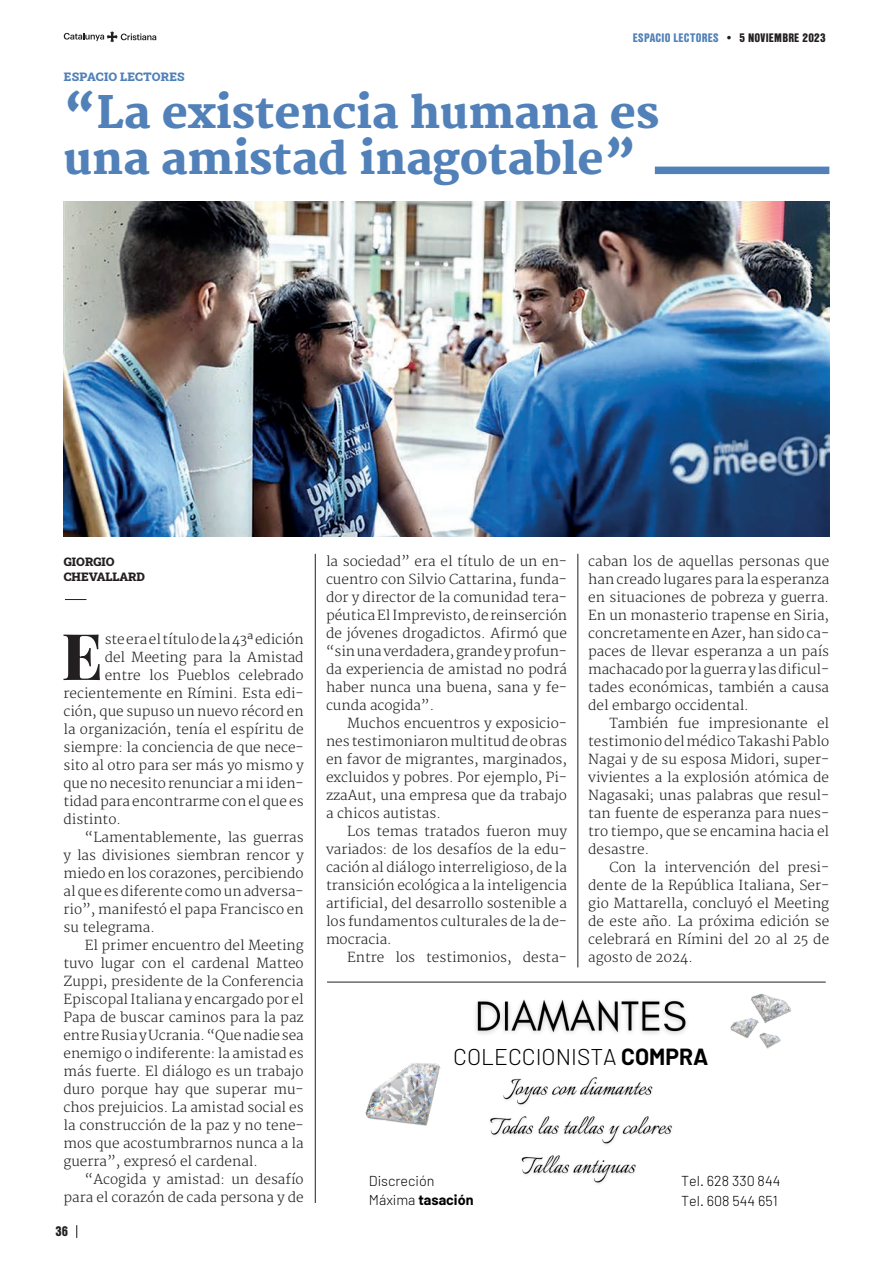
<style>
.page{position:relative;width:893px;height:1263px;background:#fff}
.page>*{position:absolute;margin:0;border:0;box-sizing:border-box;transform-origin:0 0}
.t1{font:800 64.35px "Playfair Display";color:#231f20}
.TITOLS_CULTURA{font:800 43.5px/46.5px "Merriweather";color:#5181b8}
.t2{font:300 22.8px "Barlow";color:#000}
.t3{font:300 14.4px/19px "Barlow";color:#000}
.TEXTO_PPAL_ESP{font:300 13.5px/18px "Merriweather";color:#231f20;text-align:justify}
.t4{font:900 13.5px "Nimbus San Con LOT";color:#231f20}
.t5{font:900 12px "Nimbus San Con LOT";letter-spacing:.02em;color:#5181b8}
.NOM_REDACTORS{font:12px "Roboto Slab";color:#231f20}
.t6{font:12px "Roboto Slab";letter-spacing:.02em;color:#5181b8}
.s1{color:#231f20}
.s2{font-weight:700}
</style>
<div class="page">
<svg style="left:76px;top:1225px;width:1px;height:13px"></svg>
<img style="left:64px;top:201px;width:765px;height:335px">
<div style="left:655px;top:167px;width:174px;height:7px;background:#5181b8"></div>
<hr style="left:315px;top:554px;width:1px;height:649px;background:#231f20">
<hr style="left:578px;top:554px;width:1px;height:413px;background:#231f20">
<img style="left:365px;top:1063px;width:76px;height:63px">
<img style="left:476px;top:999px;width:211px;height:35px">
<img style="left:490px;top:1077px;width:182px;height:107px">
<img style="left:751px;top:994px;width:40px;height:29px">
<img style="left:730px;top:1016px;width:32px;height:23px">
<img style="left:757px;top:1032px;width:24px;height:17px">
<hr style="left:327px;top:982px;width:499px;height:1px;background:#231f20">
<svg style="left:65px;top:599px;width:21px;height:1px"></svg>
<svg style="left:64px;top:31px;width:92px;height:11px"></svg>
<p class="t6" style="left:64px;top:68px;width:122px">ESPACIO LECTORES</p>
<p class="t5" style="left:633px;top:28px;width:194px">ESPACIO LECTORES <span class="s1">• 5 NOVIEMBRE 2023</span></p>
<p class="TITOLS_CULTURA" style="left:64px;top:91px;width:597px">“La existencia humana es una amistad inagotable”</p>
<p class="NOM_REDACTORS" style="left:64px;top:554px;width:52px">GIORGIO</p>
<p class="NOM_REDACTORS" style="left:64px;top:569px;width:83px">CHEVALLARD</p>
<p class="t1" style="left:61px;top:605px;width:43px">E</p>
<p class="TEXTO_PPAL_ESP" style="left:105px;top:631px;width:200px">ste era el título de la 43ª edición</p>
<p class="TEXTO_PPAL_ESP" style="left:105px;top:649px;width:200px">del Meeting para la Amistad</p>
<p class="TEXTO_PPAL_ESP" style="left:105px;top:667px;width:200px">entre los Pueblos celebrado</p>
<p class="TEXTO_PPAL_ESP" style="left:63px;top:685px;width:242px">recientemente en Rímini. Esta edi-</p>
<p class="TEXTO_PPAL_ESP" style="left:63px;top:703px;width:242px">ción, que supuso un nuevo récord en</p>
<p class="TEXTO_PPAL_ESP" style="left:63px;top:721px;width:242px">la organización, tenía el espíritu de</p>
<p class="TEXTO_PPAL_ESP" style="left:63px;top:739px;width:242px">siempre: la conciencia de que nece-</p>
<p class="TEXTO_PPAL_ESP" style="left:63px;top:757px;width:242px">sito al otro para ser más yo mismo y</p>
<p class="TEXTO_PPAL_ESP" style="left:63px;top:775px;width:242px">que no necesito renunciar a mi iden-</p>
<p class="TEXTO_PPAL_ESP" style="left:63px;top:793px;width:242px">tidad para encontrarme con el que es</p>
<p class="TEXTO_PPAL_ESP" style="left:63px;top:811px;width:59px">distinto.</p>
<p class="TEXTO_PPAL_ESP" style="left:63px;top:829px;width:242px;text-indent:21px">“Lamentablemente, las guerras y las divisiones siembran rencor y miedo en los corazones, percibiendo al que es diferente como un adversa&shy;rio”, manifestó el papa Francisco en su telegrama.</p>
<p class="TEXTO_PPAL_ESP" style="left:63px;top:937px;width:242px;text-indent:21px">El primer encuentro del Meeting tuvo lugar con el cardenal Matteo Zuppi, presidente de la Conferencia Episcopal Italiana y encargado por el Papa de buscar caminos para la paz entre Rusia y Ucrania. “Que nadie sea enemigo o indiferente: la amistad es más fuerte. El diálogo es un trabajo duro porque hay que superar mu&shy;chos prejuicios. La amistad social es la construcción de la paz y no tene&shy;mos que acostumbrarnos nunca a la guerra”, expresó el cardenal.</p>
<p class="TEXTO_PPAL_ESP" style="left:63px;top:1171px;width:242px;text-align:right">“Acogida y amistad: un desafío para el corazón de cada persona y de</p>
<p class="t4" style="left:55px;top:1221px;width:14px">36</p>
<p class="TEXTO_PPAL_ESP" style="left:326px;top:553px;width:242px">la sociedad” era el título de un en&shy;cuentro con Silvio Cattarina, funda&shy;dor y director de la comunidad tera&shy;péutica El Imprevisto, de reinserción de jóvenes drogadictos. Afirmó que “sin una verdadera, grande y profun&shy;da experiencia de amistad no podrá haber nunca una buena, sana y fe&shy;cunda acogida”.</p>
<p class="TEXTO_PPAL_ESP" style="left:326px;top:715px;width:242px;text-indent:21px">Muchos encuentros y exposicio&shy;nes testimoniaron multitud de obras en favor de migrantes, marginados, excluidos y pobres. Por ejemplo, Pi&shy;zzaAut, una empresa que da trabajo a chicos autistas.</p>
<p class="TEXTO_PPAL_ESP" style="left:326px;top:823px;width:242px;text-indent:21px">Los temas tratados fueron muy variados: de los desafíos de la edu&shy;cación al diálogo interreligioso, de la transición ecológica a la inteligencia artificial, del desarrollo sostenible a los fundamentos culturales de la de&shy;mocracia.</p>
<p class="TEXTO_PPAL_ESP" style="left:347px;top:949px;width:221px">Entre los testimonios, desta-</p>
<p class="TEXTO_PPAL_ESP" style="left:588px;top:553px;width:242px">caban los de aquellas personas que han creado lugares para la esperanza en situaciones de pobreza y guerra.<br>En un monasterio trapense en Siria, concretamente en Azer, han sido ca&shy;paces de llevar esperanza a un país machacado por la guerra y las dificul&shy;tades económicas, también a causa del embargo occidental.</p>
<p class="TEXTO_PPAL_ESP" style="left:588px;top:715px;width:242px;text-indent:21px">También fue impresionante el testimonio del médico Takashi Pablo Nagai y de su esposa Midori, super&shy;vivientes a la explosión atómica de Nagasaki; unas palabras que resul&shy;tan fuente de esperanza para nues&shy;tro tiempo, que se encamina hacia el desastre.</p>
<p class="TEXTO_PPAL_ESP" style="left:588px;top:859px;width:242px;text-indent:21px">Con la intervención del presi&shy;dente de la República Italiana, Ser&shy;gio Mattarella, concluyó el Meeting de este año. La próxima edición se celebrará en Rímini del 20 al 25 de agosto de 2024.</p>
<p class="t2" style="left:453px;top:1043px;width:257px">COLECCIONISTA <span class="s2">COMPRA</span></p>
<p class="t3" style="left:369px;top:1171px;width:106px">Discreción<br>Máxima <span class="s2">tasación</span></p>
<p class="t3" style="left:681px;top:1171px;width:101px;line-height:19.8px">Tel. 628 330 844<br>Tel. 608 544 651</p>
</div>
